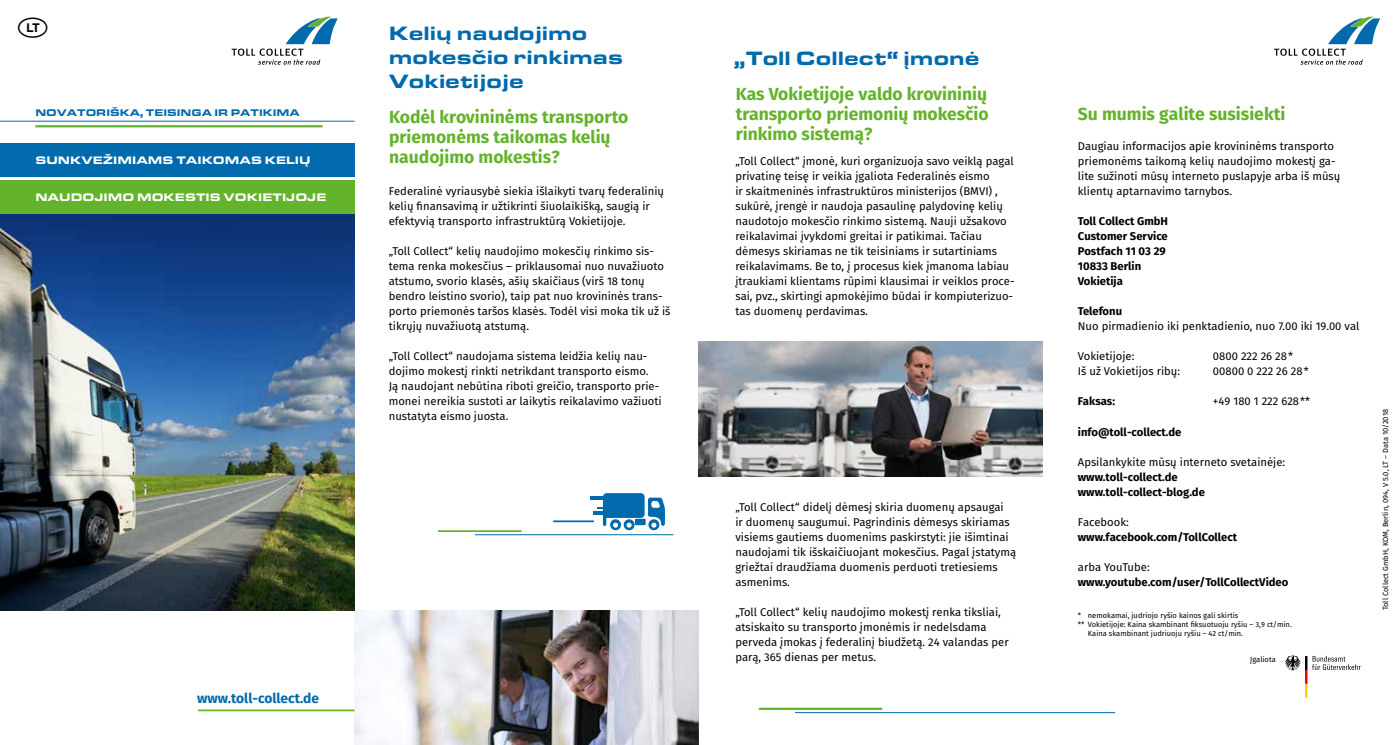
<style>
.page{position:relative;width:1397px;height:745px;background:#fff}
.page>*{position:absolute;margin:0;border:0;box-sizing:border-box;transform-origin:0 0}
.t1{font:900 20px/24px "Eurostile OT Ext";color:#006aac}
.t2{font:700 17.5px/20px "Fira Sans";color:#64b32c}
.t3{font:700 13.75px "Fira Sans";color:#006aac}
.t4{font:11.25px/15px "Fira Sans";color:#000}
.t5{font:700 11.25px/15px "Fira Sans";color:#000}
.t6{font:900 11.25px "Eurostile OT Ext";color:#fff}
.t7{font:900 10px "Eurostile OT Ext";color:#006aac}
.t8{font:7.5px "Fira Sans";color:#000}
</style>
<div class="page">
<img style="left:354px;top:609px;width:344px;height:135px">
<img style="left:0;top:213px;width:354px;height:396px">
<div style="left:0;top:143px;width:354px;height:33px;background:#006aac"></div>
<div style="left:0;top:180px;width:354px;height:33px;background:#64b32c"></div>
<svg style="left:231px;top:17px;width:107px;height:48px"></svg>
<hr style="left:198px;top:709px;width:156px;height:1px;background:#64b32c">
<hr style="left:438px;top:530px;width:83px;height:1px;background:#64b32c">
<hr style="left:475px;top:534px;width:198px;height:1px;background:#006aac">
<hr style="left:553px;top:520px;width:41px;height:2px;background:#006aac">
<hr style="left:0;top:121px;width:354px;height:1px;background:#006aac">
<hr style="left:35px;top:125px;width:287px;height:2px;background:#64b32c">
<svg style="left:593px;top:493px;width:71px;height:37px"></svg>
<hr style="left:590px;top:496px;width:15px;height:3px;background:#006aac">
<img style="left:698px;top:341px;width:343px;height:135px">
<hr style="left:1396px;top:143px;width:1px;height:33px;background:#006aac">
<hr style="left:1396px;top:180px;width:1px;height:33px;background:#64b32c">
<svg style="left:1274px;top:17px;width:105px;height:48px"></svg>
<svg style="left:1285px;top:655px;width:75px;height:42px"></svg>
<hr style="left:794px;top:711px;width:320px;height:1px;background:#006aac">
<hr style="left:758px;top:707px;width:124px;height:2px;background:#64b32c">
<p class="t7" style="left:35px;top:106px;width:266px">NOVATORIŠKA, TEISINGA IR PATIKIMA</p>
<p class="t6" style="left:35px;top:153px;width:277px">SUNKVEŽIMIAMS TAIKOMAS KELIŲ</p>
<p class="t6" style="left:35px;top:190px;width:292px">NAUDOJIMO MOKESTIS VOKIETIJOJE</p>
<h1 class="t1" style="left:389px;top:21px;width:236px">Kelių naudojimo mokesčio rinkimas<br>Vokietijoje</h1>
<h2 class="t2" style="left:389px;top:106px;width:241px">Kodėl krovininėms transporto priemonėms taikomas kelių naudojimo mokestis?</h2>
<p class="t4" style="left:389px;top:183px;width:277px">Federalinė vyriausybė siekia išlaikyti tvarų federalinių kelių finansavimą ir užtikrinti šiuolaikišką, saugią ir efektyvią transporto infrastruktūrą Vokietijoje.</p>
<p class="t4" style="left:389px;top:243px;width:283px">„Toll Collect“ kelių naudojimo mokesčių rinkimo sis&shy;tema renka mokesčius – priklausomai nuo nuvažiuoto atstumo, svorio klasės, ašių skaičiaus (virš 18 tonų bendro leistino svorio), taip pat nuo krovininės trans&shy;porto priemonės taršos klasės. Todėl visi moka tik už iš tikrųjų nuvažiuotą atstumą.</p>
<p class="t4" style="left:389px;top:348px;width:274px">„Toll Collect“ naudojama sistema leidžia kelių nau&shy;dojimo mokestį rinkti netrikdant transporto eismo.<br>Ją naudojant nebūtina riboti greičio, transporto prie&shy;monei nereikia sustoti ar laikytis reikalavimo važiuoti nustatyta eismo juosta.</p>
<p class="t3" style="left:197px;top:686px;width:123px">www.toll-collect.de</p>
<h1 class="t1" style="left:733px;top:46px;width:247px">„Toll Collect“ įmonė</h1>
<h2 class="t2" style="left:735px;top:83px;width:254px;text-align:justify">Kas Vokietijoje valdo krovininių transporto priemonių mokesčio rinkimo sistemą?</h2>
<p class="t4" style="left:735px;top:153px;width:281px">„Toll Collect“ įmonė, kuri organizuoja savo veiklą pagal privatinę teisę ir veikia įgaliota Federalinės eismo<br>ir skaitmeninės infrastruktūros ministerijos (BMVI) , sukūrė, įrengė ir naudoja pasaulinę palydovinę kelių naudotojo mokesčio rinkimo sistemą. Nauji užsakovo reikalavimai įvykdomi greitai ir patikimai. Tačiau dėmesys skiriamas ne tik teisiniams ir sutartiniams reikalavimams. Be to, į procesus kiek įmanoma labiau įtraukiami klientams rūpimi klausimai ir veiklos proce&shy;sai, pvz., skirtingi apmokėjimo būdai ir kompiuterizuo&shy;tas duomenų perdavimas.</p>
<p class="t4" style="left:735px;top:498px;width:282px">„Toll Collect“ didelį dėmesį skiria duomenų apsaugai<br>ir duomenų saugumui. Pagrindinis dėmesys skiriamas visiems gautiems duomenims paskirstyti: jie išimtinai naudojami tik išskaičiuojant mokesčius. Pagal įstatymą griežtai draudžiama duomenis perduoti tretiesiems asmenims.</p>
<p class="t4" style="left:735px;top:603px;width:275px">„Toll Collect“ kelių naudojimo mokestį renka tiksliai, atsiskaito su transporto įmonėmis ir nedelsdama perveda įmokas į federalinį biudžetą. 24 valandas per parą, 365 dienas per metus.</p>
<h2 class="t2" style="left:1077px;top:103px;width:209px">Su mumis galite susisiekti</h2>
<p class="t4" style="left:1077px;top:138px;width:264px">Daugiau informacijos apie krovininėms transporto priemonėms taikomą kelių naudojimo mokestį ga&shy;lite sužinoti mūsų interneto puslapyje arba iš mūsų klientų aptarnavimo tarnybos.</p>
<p class="t5" style="left:1077px;top:213px;width:92px">Toll Collect GmbH<br>Customer Service<br>Postfach 11 03 29<br>10833 Berlin<br>Vokietija</p>
<p class="t5" style="left:1077px;top:303px;width:46px">Telefonu</p>
<p class="t4" style="left:1077px;top:318px;width:283px">Nuo pirmadienio iki penktadienio, nuo 7.00 iki 19.00 val</p>
<p class="t4" style="left:1077px;top:348px;width:58px">Vokietijoje:</p>
<p class="t4" style="left:1212px;top:348px;width:82px">0800 222 26 28*</p>
<p class="t4" style="left:1077px;top:363px;width:104px">Iš už Vokietijos ribų:</p>
<p class="t4" style="left:1212px;top:363px;width:97px">00800 0 222 26 28*</p>
<p class="t5" style="left:1077px;top:393px;width:39px">Faksas:</p>
<p class="t4" style="left:1212px;top:393px;width:99px">+49 180 1 222 628**</p>
<p class="t5" style="left:1077px;top:423px;width:105px">info@toll-collect.de</p>
<p class="t4" style="left:1077px;top:453px;width:209px">Apsilankykite mūsų interneto svetainėje:</p>
<p class="t5" style="left:1077px;top:468px;width:128px">www.toll-collect.de www.toll-collect-blog.de</p>
<p class="t4" style="left:1077px;top:513px;width:52px">Facebook:</p>
<p class="t5" style="left:1077px;top:528px;width:161px">www.facebook.com/TollCollect</p>
<p class="t4" style="left:1077px;top:558px;width:73px">arba YouTube:</p>
<p class="t5" style="left:1077px;top:573px;width:212px">www.youtube.com/user/TollCollectVideo</p>
<p class="t8" style="left:1077px;top:609px;width:162px">* nemokamai, judriojo ryšio kainos gali skirtis</p>
<p class="t8" style="left:1077px;top:618px;width:215px">** Vokietijoje: Kaina skambinant fiksuotuoju ryšiu – 3,9 ct/min.</p>
<p class="t8" style="left:1087px;top:627px;width:157px">Kaina skambinant judriuoju ryšiu – 42 ct/min.</p>
<p class="t8" style="left:1249px;top:653px;width:27px">Įgaliota</p>
<p class="t8" style="left:1379px;top:609px;width:202px;rotate:-90deg">Toll Collect GmbH, KOM, Berlin, 094, V 5.0, LT – Data 10/2018</p>
</div>
